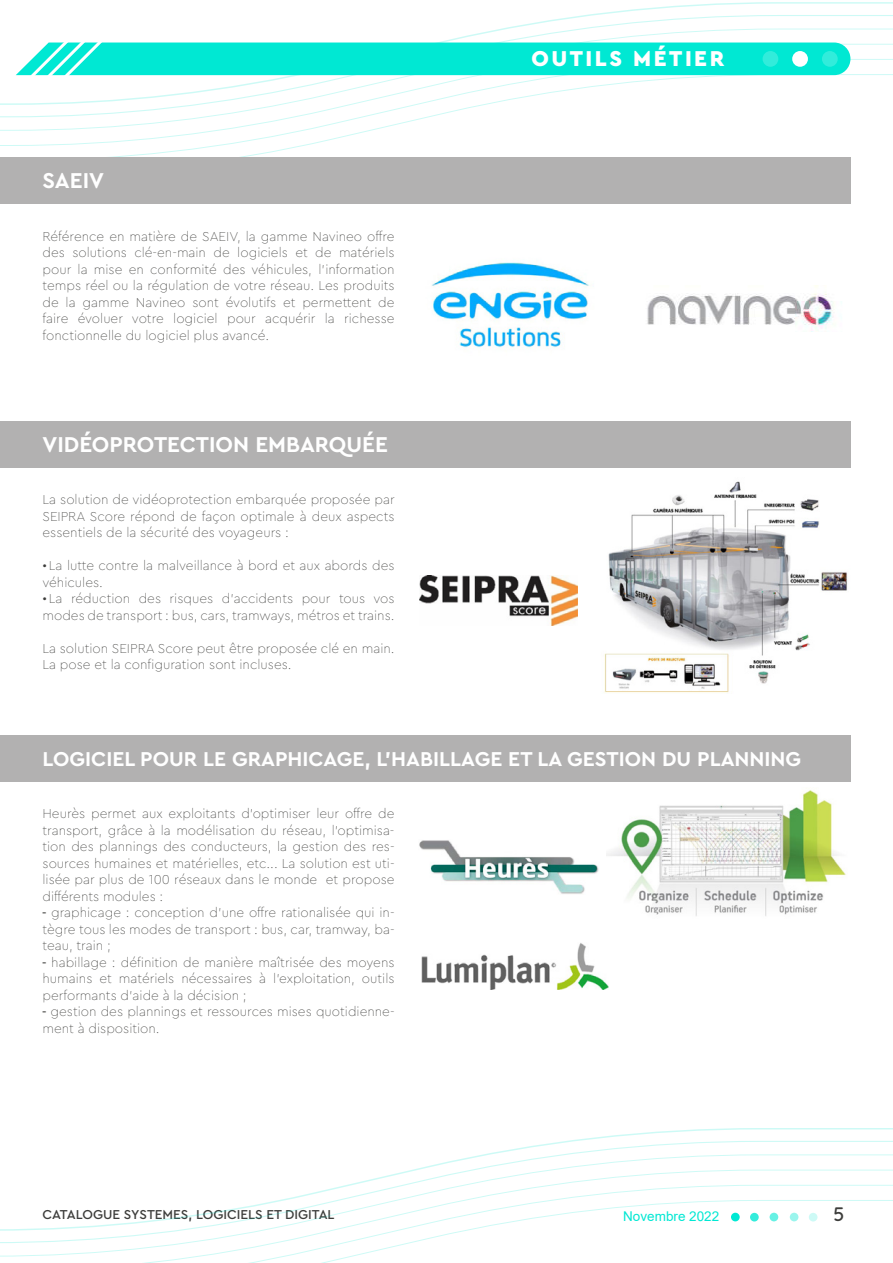
<style>
.page{position:relative;width:893px;height:1263px;background:#fff}
.page>*{position:absolute;margin:0;border:0;box-sizing:border-box;transform-origin:0 0}
.t1{font:700 22.5px "Cera Pro";color:#fff}
.t2{font:900 22.5px "Cera Pro";letter-spacing:.11em;color:#fff}
.t3{font:700 21px "Cera Pro";color:#fff}
.t4{font:600 19.5px "Quicksand";color:#3d3d3b}
.t5{font:100 13.5px/16.5px "Cera Pro";color:#3d3d3b}
.t6{font:500 13.5px "Cera Pro";color:#3d3d3b}
.t7{font:13.5px "Arial";color:#00e8d3}
.s1{font-family:"Roboto";font-weight:400}
</style>
<div class="page">
<svg style="left:594px;top:2px;width:299px;height:12px"></svg>
<svg style="left:506px;top:14px;width:387px;height:14px"></svg>
<svg style="left:462px;top:28px;width:431px;height:31px"></svg>
<svg style="left:0;top:59px;width:893px;height:117px"></svg>
<svg style="left:575px;top:1128px;width:318px;height:12px"></svg>
<svg style="left:486px;top:1140px;width:407px;height:14px"></svg>
<svg style="left:347px;top:1154px;width:546px;height:31px"></svg>
<svg style="left:0;top:1185px;width:893px;height:78px"></svg>
<svg style="left:16px;top:37px;width:834px;height:47px"></svg>
<div style="left:0;top:157px;width:850px;height:47px;background:#b2b1b1"></div>
<div style="left:0;top:421px;width:850px;height:47px;background:#b2b1b1"></div>
<div style="left:0;top:736px;width:850px;height:46px;background:#b2b1b1"></div>
<img style="left:432px;top:262px;width:158px;height:86px">
<img style="left:647px;top:286px;width:195px;height:46px">
<img style="left:420px;top:575px;width:157px;height:50px">
<img style="left:604px;top:481px;width:244px;height:212px">
<img style="left:419px;top:840px;width:180px;height:54px">
<img style="left:421px;top:943px;width:187px;height:46px">
<img style="left:606px;top:790px;width:240px;height:126px">
<h1 class="t1" style="left:43px;top:166px;width:63px">SAEIV</h1>
<p class="t5" style="left:43px;top:227px;width:354px;text-align:justify">Référence en matière de SAEIV, la gamme Navineo offre des solutions clé-en-main de logiciels et de matériels pour la mise en conformité des véhicules, l’information temps réel ou la régulation de votre réseau. Les produits de la gamme Navineo sont évolutifs et permettent de faire évoluer votre logiciel pour acquérir la richesse fonctionnelle du logiciel plus avancé.</p>
<h1 class="t1" style="left:43px;top:429px;width:347px">VIDÉOPROTECTION EMBARQUÉE</h1>
<p class="t5" style="left:43px;top:491px;width:354px;text-align:justify">La solution de vidéoprotection embarquée proposée par SEIPRA Score répond de façon optimale à deux aspects essentiels de la sécurité des voyageurs :</p>
<p class="t5" style="left:43px;top:557px;width:354px">• La lutte contre la malveillance à bord et aux abords des véhicules.</p>
<p class="t5" style="left:43px;top:590px;width:354px">• La réduction des risques d’accidents pour tous vos modes de transport : bus, cars, tramways, métros et trains.</p>
<p class="t5" style="left:43px;top:639px;width:354px">La solution SEIPRA Score peut être proposée clé en main.<br>La pose et la configuration sont incluses.</p>
<h1 class="t2" style="left:531px;top:44px;width:194px">OUTILS MÉTIER</h1>
<h2 class="t3" style="left:43px;top:745px;width:760px">LOGICIEL POUR LE GRAPHICAGE, L’HABILLAGE ET LA GESTION DU PLANNING</h2>
<p class="t5" style="left:43px;top:805px;width:354px">Heurès permet aux exploitants d’optimiser leur offre de transport, grâce à la modélisation du réseau, l’optimisa&shy;tion des plannings des conducteurs, la gestion des res&shy;sources humaines et matérielles, etc... La solution est uti&shy;lisée par plus de 100 réseaux dans le monde et propose différents modules :<br><span class="s1">‑</span> graphicage : conception d’une offre rationalisée qui in&shy;tègre tous les modes de transport : bus, car, tramway, ba&shy;teau, train ;<br><span class="s1">‑</span> habillage : définition de manière maîtrisée des moyens humains et matériels nécessaires à l’exploitation, outils performants d’aide à la décision ;<br><span class="s1">‑</span> gestion des plannings et ressources mises quotidienne&shy;ment à disposition.</p>
<p class="t6" style="left:43px;top:1206px;width:294px">CATALOGUE SYSTEMES, LOGICIELS ET DIGITAL</p>
<p class="t7" style="left:623px;top:1207px;width:98px">Novembre 2022</p>
<h3 class="t4" style="left:833px;top:1199px;width:13px">5</h3>
</div>
